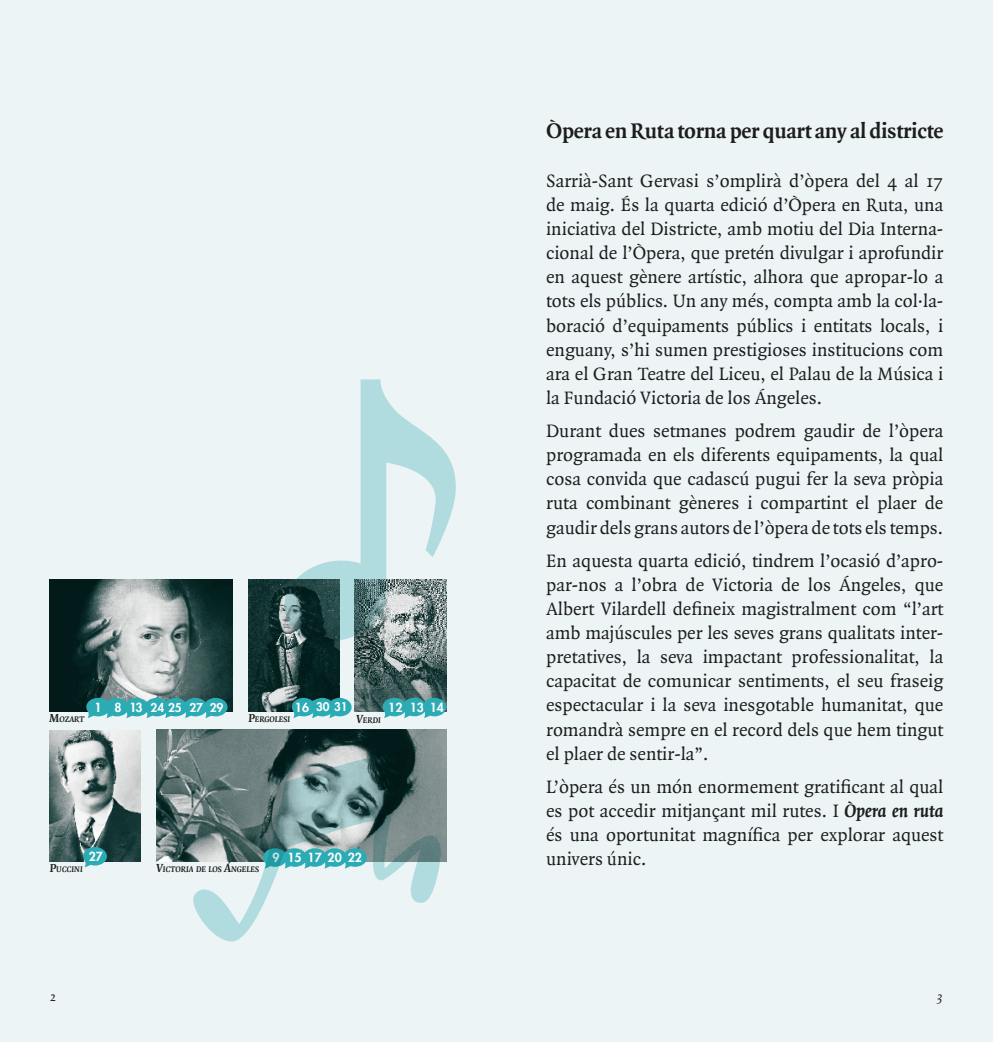
<style>
.page{position:relative;width:993px;height:1042px;background:#fff}
.page>*{position:absolute;margin:0;border:0;box-sizing:border-box;transform-origin:0 0}
.t1{font:700 22.75px "Quadraat";letter-spacing:-.01em;color:#1d1d1c}
.t2{font:19.25px/24.2px "Quadraat";color:#1d1d1c;text-align:justify}
.Data{font:italic 14px "Quadraat";color:#1d1d1c}
.t3{font:800 12.25px "Futura";color:#fff}
.t4{font:800 11.9px "Futura";color:#fff}
.t5{font:800 11.72px "Futura";color:#fff}
.t6{font:italic 700 8.58px "Quadraat";color:#1d1d1c}
.s1{font-size:12.25px}
.s2{font-weight:700;font-style:italic}
</style>
<div class="page">
<div style="left:0;top:0;width:992px;height:1042px;background:#ecf4f5"></div>
<img style="left:156px;top:729px;width:290px;height:132px">
<img style="left:50px;top:579px;width:183px;height:132px">
<img style="left:248px;top:579px;width:91px;height:132px">
<img style="left:50px;top:730px;width:91px;height:131px">
<img style="left:355px;top:643px;width:91px;height:68px">
<svg style="left:86px;top:698px;width:141px;height:20px;background:#43afb6"></svg>
<svg style="left:292px;top:698px;width:59px;height:20px"></svg>
<svg style="left:83px;top:847px;width:24px;height:20px"></svg>
<svg style="left:193px;top:750px;width:248px;height:191px;background:#98afb0"></svg>
<svg style="left:282px;top:379px;width:175px;height:264px;background:#c1d4d5"></svg>
<svg style="left:382px;top:698px;width:64px;height:20px"></svg>
<p class="t3" style="left:94px;top:699px;width:9px">1</p>
<p class="t3" style="left:114px;top:699px;width:9px">8</p>
<p class="t3" style="left:129px;top:699px;width:15px">13</p>
<p class="t4" style="left:150px;top:700px;width:33px">24 25</p>
<p class="t4" style="left:189px;top:700px;width:15px">27</p>
<p class="t4" style="left:210px;top:700px;width:15px">29</p>
<p class="t3" style="left:295px;top:699px;width:16px">16</p>
<p class="t5" style="left:316px;top:700px;width:33px">30 31</p>
<p class="t6" style="left:49px;top:714px;width:37px"><span class="s1">M</span>OZART</p>
<p class="t6" style="left:248px;top:714px;width:43px"><span class="s1">P</span>ERGOLESI</p>
<p class="t6" style="left:356px;top:715px;width:26px"><span class="s1">V</span>ERDI</p>
<p class="t3" style="left:388px;top:699px;width:16px">12</p>
<p class="t3" style="left:409px;top:699px;width:16px">13</p>
<p class="t3" style="left:429px;top:699px;width:16px">14</p>
<p class="t3" style="left:89px;top:849px;width:16px">27</p>
<p class="t6" style="left:50px;top:864px;width:35px"><span class="s1">P</span>UCCINI</p>
<p class="t6" style="left:156px;top:864px;width:104px"><span class="s1">V</span>ICTORIA DE LOS <span class="s1">Á</span>NGELES</p>
<p class="t3" style="left:272px;top:850px;width:9px">9</p>
<p class="t3" style="left:287px;top:850px;width:16px">15</p>
<p class="t3" style="left:307px;top:850px;width:16px">17</p>
<p class="t3" style="left:327px;top:850px;width:16px">20</p>
<p class="t3" style="left:348px;top:850px;width:16px">22</p>
<p class="t1" style="left:546px;top:119px;width:398px">Òpera en Ruta torna per quart any al districte</p>
<p class="t2" style="left:546px;top:169px;width:398px">Sarrià-Sant Gervasi s’omplirà d’òpera del 4 al 17 de maig. És la quarta edició d’Òpera en Ruta, una iniciativa del Districte, amb motiu del Dia Interna&shy;cional de l’Òpera, que pretén divulgar i aprofundir en aquest gènere artístic, alhora que apropar-lo a tots els públics. Un any més, compta amb la col·la&shy;boració d’equipaments públics i entitats locals, i enguany, s’hi sumen prestigioses institucions com ara el Gran Teatre del Liceu, el Palau de la Música i la Fundació Victoria de los Ángeles.</p>
<p class="t2" style="left:546px;top:419px;width:398px">Durant dues setmanes podrem gaudir de l’òpera programada en els diferents equipaments, la qual cosa convida que cadascú pugui fer la seva pròpia ruta combinant gèneres i compartint el plaer de gaudir dels grans autors de l’òpera de tots els temps.</p>
<p class="t2" style="left:546px;top:549px;width:398px">En aquesta quarta edició, tindrem l’ocasió d’apro&shy;par-nos a l’obra de Victoria de los Ángeles, que Albert Vilardell defineix magistralment com “l’art amb majúscules per les seves grans qualitats inter&shy;pretatives, la seva impactant professionalitat, la capacitat de comunicar sentiments, el seu fraseig espectacular i la seva inesgotable humanitat, que romandrà sempre en el record dels que hem tingut el plaer de sentir-la”.</p>
<p class="t2" style="left:546px;top:775px;width:398px">L’òpera és un món enormement gratificant al qual es pot accedir mitjançant mil rutes. I <span class="s2">Òpera en ruta </span>és una oportunitat magnífica per explorar aquest univers únic.</p>
<p class="Data" style="left:50px;top:989px;width:9px">2</p>
<p class="Data" style="left:935px;top:989px;width:9px">3</p>
</div>
